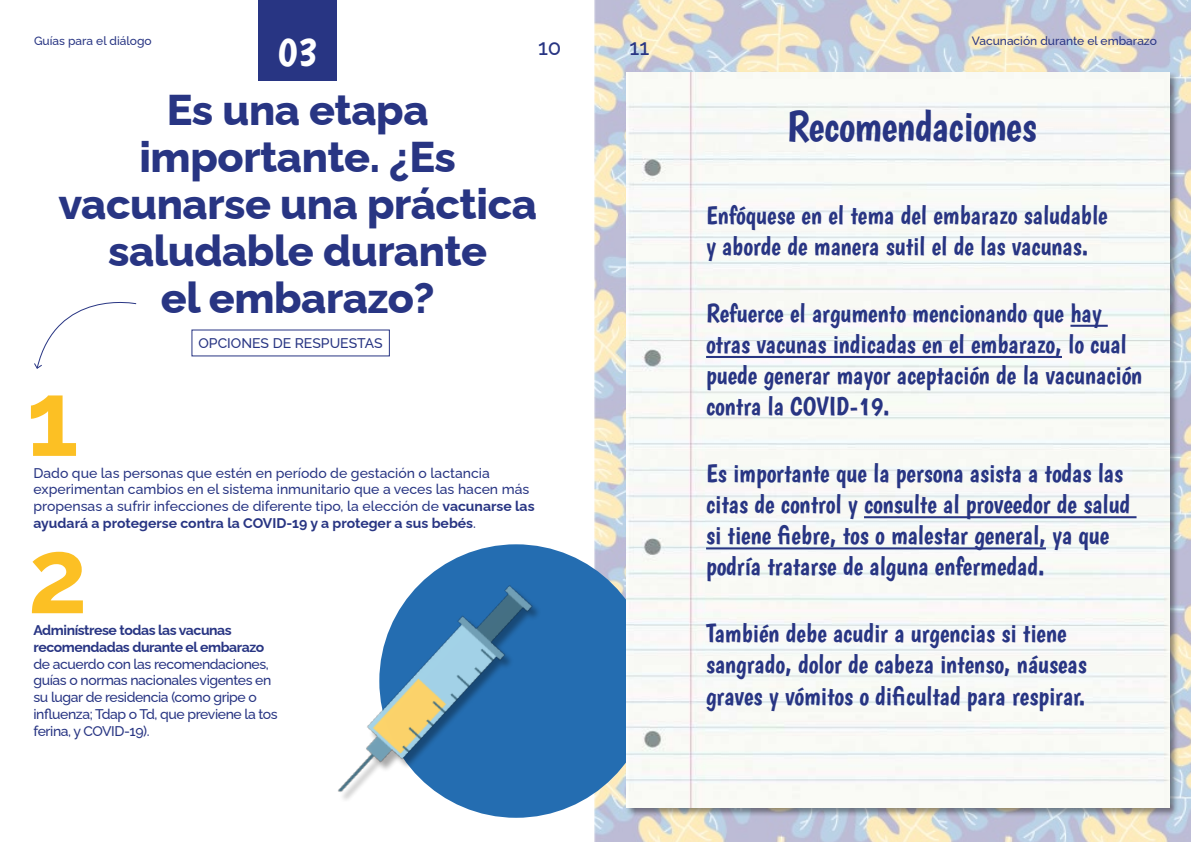
<style>
.page{position:relative;width:1191px;height:842px;background:#fff}
.page>*{position:absolute;margin:0;border:0;box-sizing:border-box;transform-origin:0 0}
.t1{font:700 105.8px "Raleway";color:#fcc024}
.t2{font:800 43px/47px "Raleway";letter-spacing:-.01em;color:#283583;text-align:center}
.t3{font:43px "Boogaloo";letter-spacing:-.01em;color:#283583}
.t4{font:43px "Boogaloo";color:#fff}
.t5{font:26px/31.2px "Boogaloo";color:#283583}
.t6{font:500 22px "Raleway";color:#283583}
.t7{font:500 14px/16.8px "Raleway";color:#283583}
.t8{font:500 14px/16.8px "Raleway";letter-spacing:-.03em;color:#283583}
.t9{font:700 14px/16.8px "Raleway";letter-spacing:-.03em;color:#283583}
.t10{font:500 12px "Raleway";color:#283583}
.s1{font-weight:700}
</style>
<div class="page">
<img style="left:594px;top:0;width:597px;height:842px">
<div style="left:379px;top:544px;width:274px;height:274px;background:#246db1;border-radius:50%"></div>
<div style="left:625px;top:71px;width:554px;height:746px;background:#000;opacity:.42"></div>
<img style="left:626px;top:73px;width:543px;height:735px">
<hr style="left:1070px;top:325px;width:37px;height:2px;background:#283583">
<hr style="left:706px;top:356px;width:356px;height:2px;background:#283583">
<hr style="left:864px;top:516px;width:272px;height:2px;background:#283583">
<hr style="left:706px;top:547px;width:340px;height:2px;background:#283583">
<svg style="left:34px;top:302px;width:103px;height:67px"></svg>
<div style="left:258px;top:0;width:79px;height:80px;background:#283583"></div>
<img style="left:338px;top:568px;width:242px;height:250px">
<p class="t10" style="left:34px;top:31px;width:119px">Guías para el diálogo</p>
<p class="t6" style="left:538px;top:29px;width:25px">10</p>
<h2 class="t4" style="left:277px;top:25px;width:43px">03</h2>
<h2 class="t2" style="left:58px;top:82px;width:480px">Es una etapa importante. ¿Es vacunarse una práctica saludable durante<br>el embarazo?</h2>
<p class="t7" style="left:198px;top:333px;width:186px">OPCIONES DE RESPUESTAS</p>
<h1 class="t1" style="left:26px;top:334px;width:54px">1</h1>
<p class="t7" style="left:34px;top:463px;width:502px">Dado que las personas que estén en período de gestación o lactancia experimentan cambios en el sistema inmunitario que a veces las hacen más propensas a sufrir infecciones de diferente tipo, la elección de <span class="s1">vacunarse las ayudará a protegerse contra la COVID-19 y a proteger a sus bebés</span>.</p>
<h1 class="t1" style="left:28px;top:491px;width:61px">2</h1>
<p class="t9" style="left:34px;top:620px;width:232px">Adminístrese todas las vacunas recomendadas durante el embarazo</p>
<p class="t8" style="left:34px;top:654px;width:246px">de acuerdo con las recomendaciones, guías o normas nacionales vigentes en su lugar de residencia (como gripe o influenza; Tdap o Td, que previene la tos ferina, y COVID-19).</p>
<p class="t6" style="left:629px;top:29px;width:21px">11</p>
<p class="t10" style="left:972px;top:31px;width:187px">Vacunación durante el embarazo</p>
<h2 class="t3" style="left:786px;top:101px;width:251px">Recomendaciones</h2>
<p class="t5" style="left:706px;top:199px;width:403px">Enfóquese en el tema del embarazo saludable y aborde de manera sutil el de las vacunas.</p>
<p class="t5" style="left:706px;top:297px;width:438px">Refuerce el argumento mencionando que hay otras vacunas indicadas en el embarazo, lo cual puede generar mayor aceptación de la vacunación contra la COVID-19.</p>
<p class="t5" style="left:706px;top:457px;width:426px">Es importante que la persona asista a todas las citas de control y consulte al proveedor de salud si tiene fiebre, tos o malestar general, ya que podría tratarse de alguna enfermedad.</p>
<p class="t5" style="left:706px;top:617px;width:382px">También debe acudir a urgencias si tiene sangrado, dolor de cabeza intenso, náuseas graves y vómitos o dificultad para respirar.</p>
</div>
